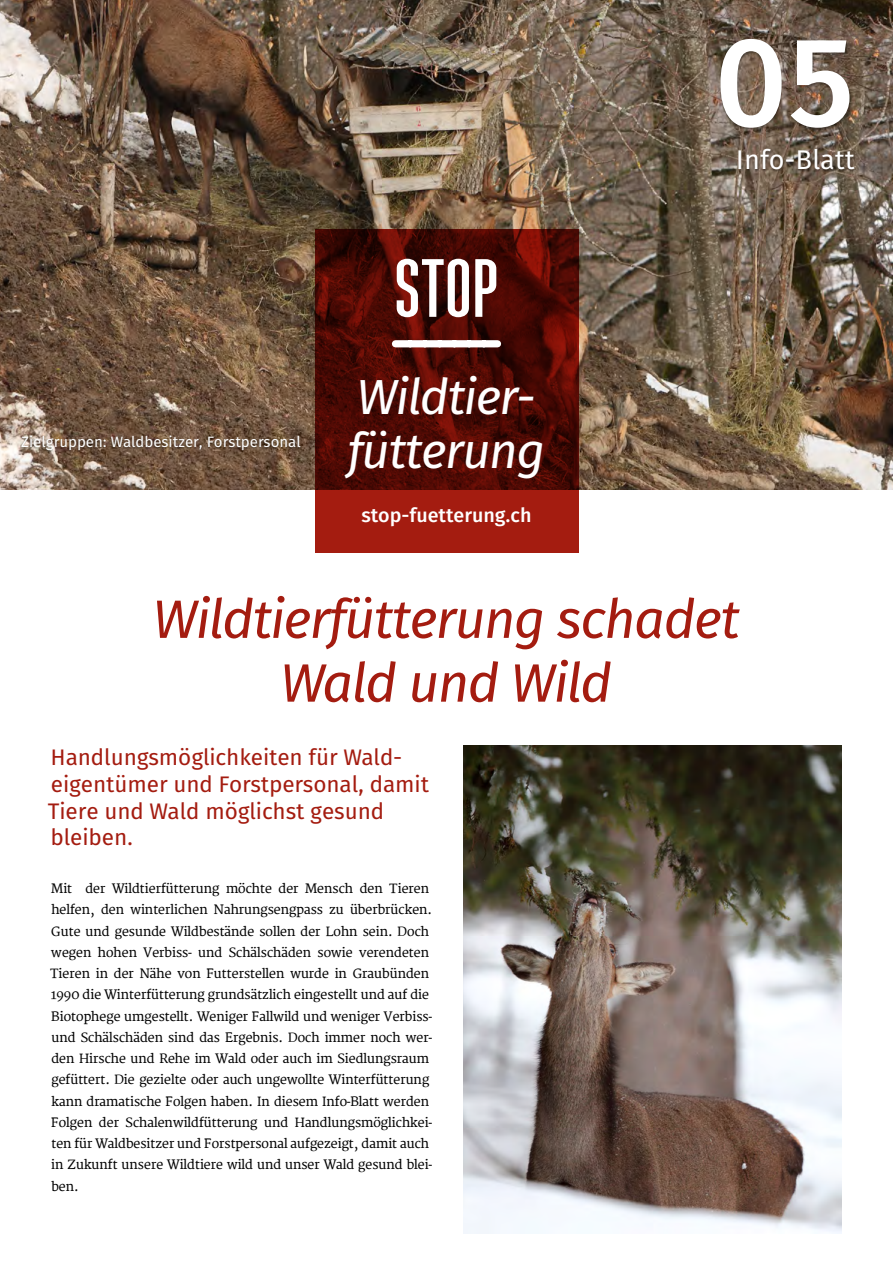
<style>
.page{position:relative;width:893px;height:1263px;background:#fff}
.page>*{position:absolute;margin:0;border:0;box-sizing:border-box;transform-origin:0 0}
.t1{font:126.9px "Fira Sans OT Medium";color:#fff}
.t2{font:600 82.35px "Ristretto Pro";color:#fff}
.t3{font:italic 54px/63.8px "Fira Sans OT";letter-spacing:-.025em;color:#a41c10;text-align:center}
.t4{font:italic 49.2px/54.2px "Fira Sans OT";letter-spacing:-.025em;color:#fff}
.t5{font:27px "Fira Sans OT";color:#fff}
.t6{font:22.5px/26.5px "Fira Sans OT";letter-spacing:-.005em;color:#a41c10}
.t7{font:19.65px "Fira Sans OT Medium";color:#fff}
.t8{font:15px "Fira Sans OT";color:#fff}
.t9{font:12.75px/21.3px "Merriweather";letter-spacing:.005em;color:#000}
</style>
<div class="page">
<img style="left:0;top:0;width:893px;height:489px">
<img style="left:463px;top:746px;width:379px;height:487px">
<svg style="left:315px;top:230px;width:263px;height:323px;background:#5e0d06"></svg>
<svg style="left:395px;top:340px;width:102px;height:7px"></svg>
<div style="left:20px;top:435px;width:281px;height:17px;background:#000;opacity:.35"></div>
<div style="left:719px;top:39px;width:137px;height:132px;background:#000;opacity:.35"></div>
<p class="t8" style="left:21px;top:431px;width:281px">Zielgruppen: Waldbesitzer, Forstpersonal</p>
<h2 class="t2" style="left:394px;top:241px;width:106px">STOP</h2>
<h3 class="t4" style="left:348px;top:373px;width:199px">Wildtier&shy;fütterung</h3>
<h3 class="t7" style="left:361px;top:502px;width:172px">stop-fuetterung.ch</h3>
<h1 class="t1" style="left:715px;top:-7px;width:142px">05</h1>
<h3 class="t5" style="left:736px;top:141px;width:121px">Info-Blatt</h3>
<h3 class="t3" style="left:153px;top:591px;width:588px">Wildtierfütterung schadet<br>Wald und Wild</h3>
<h3 class="t6" style="left:48px;top:746px;width:383px">Handlungsmöglichkeiten für Wald&shy;eigentümer und Forstpersonal, damit<br>Tiere und Wald möglichst gesund bleiben.</h3>
<p class="t9" style="left:50px;top:876px;width:383px">Mit der Wildtierfütterung möchte der Mensch den Tieren helfen, den winterlichen Nahrungsengpass zu überbrücken.<br>Gute und gesunde Wildbestände sollen der Lohn sein. Doch wegen hohen Verbiss- und Schälschäden sowie verendeten Tieren in der Nähe von Futterstellen wurde in Graubünden 1990 die Winterfütterung grundsätzlich eingestellt und auf die Biotophege umgestellt. Weniger Fallwild und weniger Verbiss&shy;und Schälschäden sind das Ergebnis. Doch immer noch wer&shy;den Hirsche und Rehe im Wald oder auch im Siedlungsraum gefüttert. Die gezielte oder auch ungewollte Winterfütterung kann dramatische Folgen haben. In diesem Info-Blatt werden Folgen der Schalenwildfütterung und Handlungsmöglichkei&shy;ten für Waldbesitzer und Forstpersonal aufgezeigt, damit auch in Zukunft unsere Wildtiere wild und unser Wald gesund blei&shy;ben.</p>
</div>
